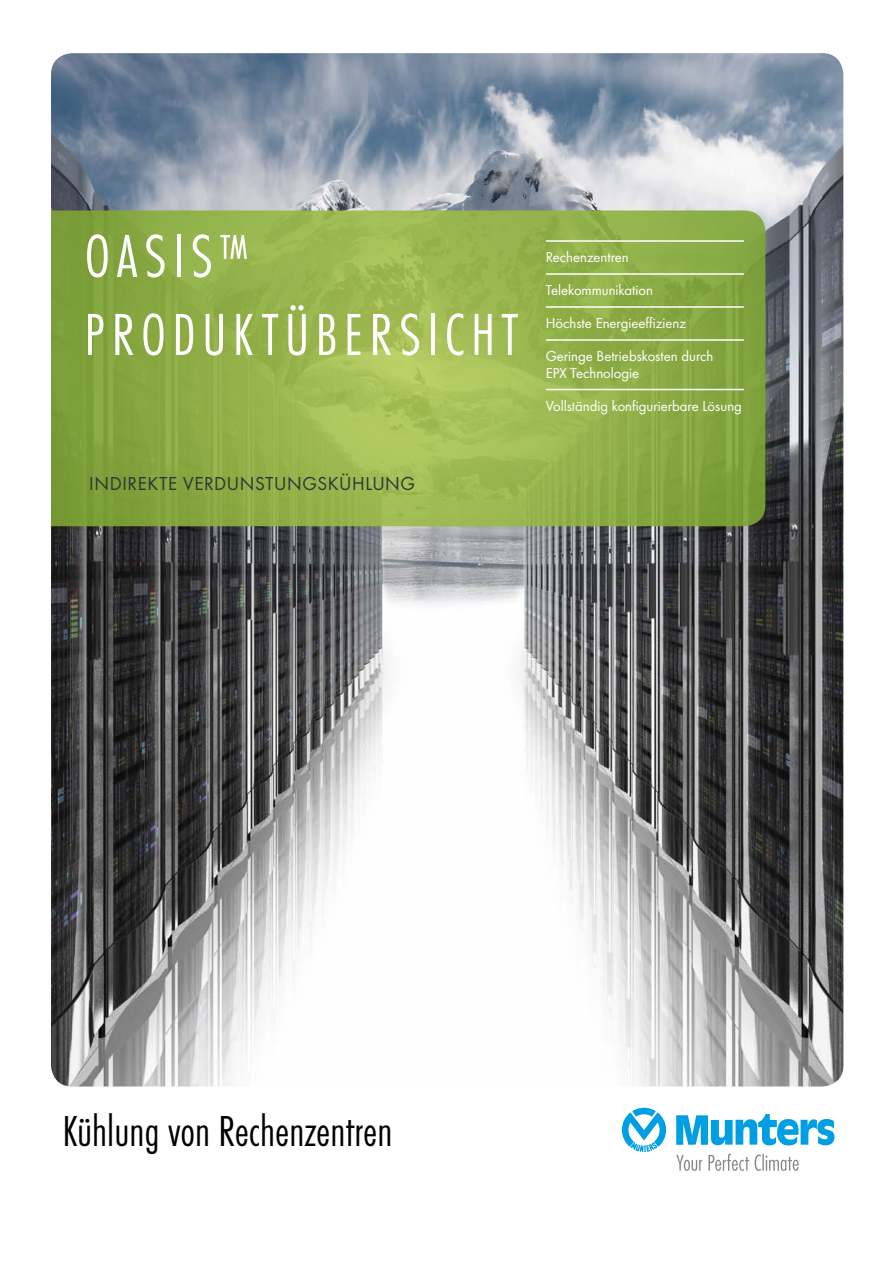
<style>
.page{position:relative;width:893px;height:1263px;background:#fff}
.page>*{position:absolute;margin:0;border:0;box-sizing:border-box;transform-origin:0 0}
.t1{font:300 63px "Futura Con";letter-spacing:.11em;color:#fff}
.t2{font:300 61.5px "Futura Con";letter-spacing:.11em;color:#fff}
.t3{font:300 45px "Futura Con";color:#000}
.Header_small{font:19.5px "Futura Boo";letter-spacing:.03em;color:#2d373b}
.Picture_text{font:15px/16.5px "Futura Boo";color:#fff}
</style>
<div class="page">
<img style="left:51px;top:53px;width:792px;height:1033px">
<svg style="left:51px;top:210px;width:714px;height:316px;background:#91b049"></svg>
<hr style="left:546px;top:240px;width:197px;height:2px;background:#fff">
<hr style="left:546px;top:273px;width:197px;height:2px;background:#fff">
<hr style="left:546px;top:306px;width:197px;height:2px;background:#fff">
<hr style="left:546px;top:339px;width:197px;height:2px;background:#fff">
<hr style="left:546px;top:389px;width:197px;height:1px;background:#fff">
<svg style="left:676px;top:1114px;width:158px;height:32px"></svg>
<svg style="left:622px;top:1108px;width:44px;height:44px"></svg>
<svg style="left:676px;top:1154px;width:123px;height:17px"></svg>
<p class="t1" style="left:85px;top:220px;width:165px">OASIS™</p>
<p class="t2" style="left:85px;top:299px;width:435px">PRODUKTÜBERSICHT</p>
<p class="Header_small" style="left:89px;top:472px;width:327px">INDIREKTE VERDUNSTUNGSKÜHLUNG</p>
<p class="Picture_text" style="left:546px;top:249px;width:85px">Rechenzentren</p>
<p class="Picture_text" style="left:546px;top:282px;width:109px">Telekommunikation</p>
<p class="Picture_text" style="left:546px;top:315px;width:142px">Höchste Energieeffizienz</p>
<p class="Picture_text" style="left:546px;top:348px;width:169px">Geringe Betriebskosten durch<br>EPX Technologie</p>
<p class="Picture_text" style="left:546px;top:397px;width:198px">Vollständig konfigurierbare Lösung</p>
<p class="t3" style="left:63px;top:1105px;width:331px">Kühlung von Rechenzentren</p>
</div>
